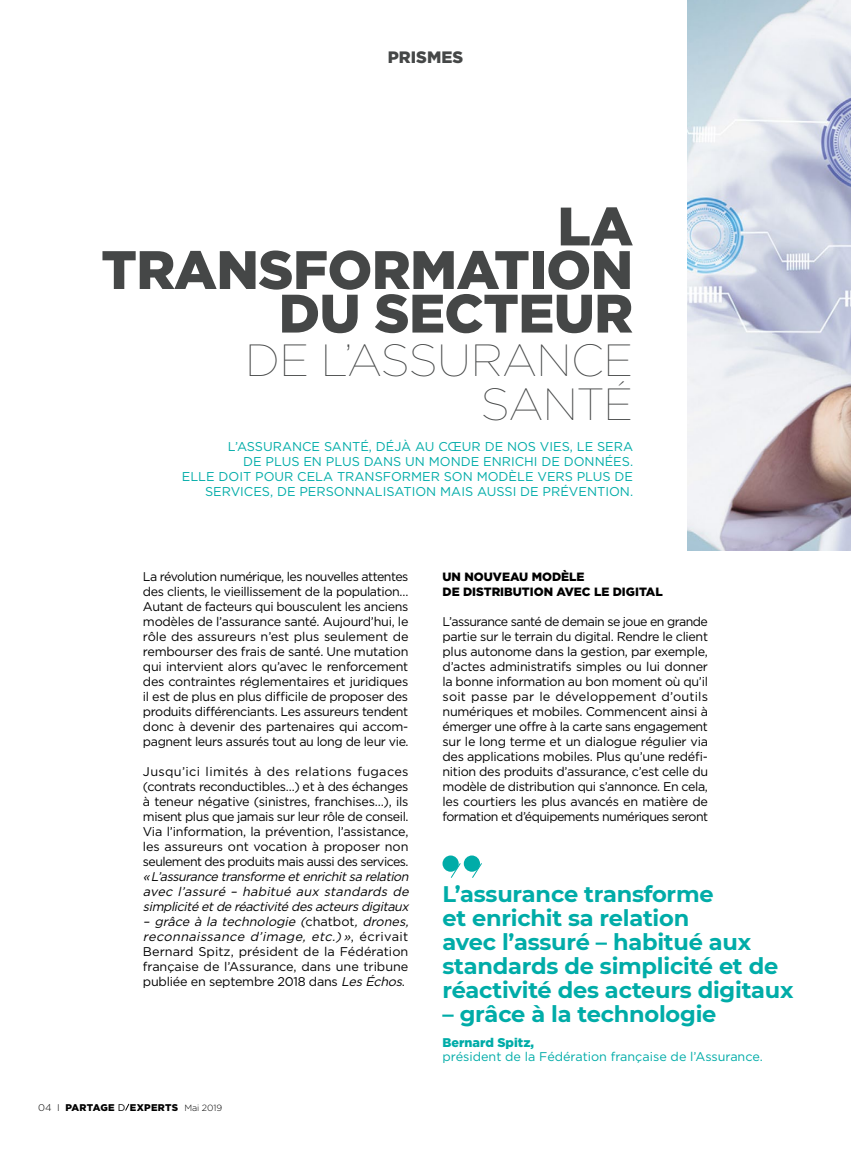
<style>
.page{position:relative;width:851px;height:1149px;background:#fff}
.page>*{position:absolute;margin:0;border:0;box-sizing:border-box;transform-origin:0 0}
.t1{font:900 54px/43.5px "Gotham";letter-spacing:-.01em;color:#454747;text-align:right}
.t2{font:100 45px/43.5px "Gotham";letter-spacing:-.01em;color:#454747;text-align:right}
.t3{font:700 22.5px/24px "Montserrat";letter-spacing:-.01em;color:#00aca8}
.t4{font:900 16.5px "Gotham";color:#454747}
.t5{font:12.75px/15px "Gotham";color:#00aca8;text-align:right}
.t6{font:12.6px/15px "Gotham";letter-spacing:-.02em;color:#000;text-align:justify}
.t7{font:12.6px/14.2px "Gotham";color:#00aca8}
.t8{font:900 12px/15px "Gotham";color:#000}
.t9{font:900 9.75px "Gotham";letter-spacing:.03em;color:#000}
.s1{font-style:italic}
.s2{font-weight:300}
.s3{font-weight:400}
.s4{font-weight:300;font-size:9px}
.s5{font-weight:900}
</style>
<div class="page">
<img style="left:687px;top:0;width:163px;height:550px">
<svg style="left:125px;top:1103px;width:5px;height:8px"></svg>
<div style="left:442px;top:855px;width:16px;height:16px;background:#00aca8;border-radius:50%"></div>
<div style="left:463px;top:855px;width:17px;height:16px;background:#00aca8;border-radius:50%"></div>
<svg style="left:450px;top:862px;width:11px;height:16px"></svg>
<svg style="left:471px;top:862px;width:11px;height:16px"></svg>
<p class="t4" style="left:388px;top:48px;width:77px">PRISMES</p>
<p class="t1" style="left:101px;top:203px;width:533px">LA<br>TRANSFORMATION<br>DU SECTEUR</p>
<p class="t2" style="left:245px;top:337px;width:389px">DE L’ASSURANCE<br>SANTÉ</p>
<p class="t5" style="left:182px;top:439px;width:452px">L’ASSURANCE SANTÉ, DÉJÀ AU CŒUR DE NOS VIES, LE SERA<br>DE PLUS EN PLUS DANS UN MONDE ENRICHI DE DONNÉES.<br>ELLE DOIT POUR CELA TRANSFORMER SON MODÈLE VERS PLUS DE SERVICES, DE PERSONNALISATION MAIS AUSSI DE PRÉVENTION.</p>
<p class="t6" style="left:143px;top:568px;width:267px">La révolution numérique, les nouvelles attentes des clients, le vieillissement de la population… Autant de facteurs qui bousculent les anciens modèles de l’assurance santé. Aujourd’hui, le rôle des assureurs n’est plus seulement de rembourser des frais de santé. Une mutation qui intervient alors qu’avec le renforcement des contraintes réglementaires et juridiques il est de plus en plus difficile de proposer des produits différenciants. Les assureurs tendent donc à devenir des partenaires qui accom&shy;pagnent leurs assurés tout au long de leur vie.</p>
<p class="t6" style="left:143px;top:763px;width:270px;text-align:left">Jusqu’ici limités à des relations fugaces (contrats reconductibles…) et à des échanges à teneur négative (sinistres, franchises…), ils misent plus que jamais sur leur rôle de conseil.<br>Via l’information, la prévention, l’assistance, les assureurs ont vocation à proposer non seulement des produits mais aussi des services. <span class="s1">«L’assurance transforme etenrichitsarelation avec l’assuré – habitué aux standards de simplicité etde réactivité desacteursdigitaux</span></p>
<p class="t6" style="left:143px;top:913px;width:270px;text-align:left"><span class="s1">– grâce à la technologie (</span>c h a t b o t <span class="s1">, drones, reconnaissance d’image, etc.) »</span>, é c r i v a i t Bernard Spitz, président de la Fédération française de l’Assurance, dans une tribune publiée en septembre 2018 dans <span class="s1">LesÉchos</span>.</p>
<p class="t9" style="left:38px;top:1101px;width:185px"><span class="s2">04 I</span> PARTAGE <span class="s3">D</span> EXPERTS <span class="s4">Mai 2019</span></p>
<p class="t8" style="left:442px;top:568px;width:222px">UN NOUVEAU MODÈLE<br>DE DISTRIBUTION AVEC LE DIGITAL</p>
<p class="t6" style="left:442px;top:613px;width:267px">L’assurance santé de demain se joue en grande partie sur le terrain du digital. Rendre le client plus autonome dans la gestion, par exemple, d’actes administratifs simples ou lui donner la bonne information au bon moment où qu’il soit passe par le développement d’outils numériques et mobiles. Commencent ainsi à émerger une offre à la carte sans engagement sur le long terme et un dialogue régulier via des applications mobiles. Plus qu’une redéfi&shy;nition des produits d’assurance, c’est celle du modèle de distribution qui s’annonce. En cela, les courtiers les plus avancés en matière de formation et d’équipements numériques seront</p>
<p class="t3" style="left:442px;top:880px;width:352px">L’assurance transforme<br>et enrichit sa relation<br>avec l’assuré – habitué aux standards de simplicité et de réactivité des acteurs digitaux</p>
<p class="t3" style="left:442px;top:1000px;width:275px">– grâce à la technologie</p>
<p class="t7" style="left:442px;top:1034px;width:322px"><span class="s5">Bernard Spitz,<br></span>président de la Fédération française de l’Assurance.</p>
</div>
